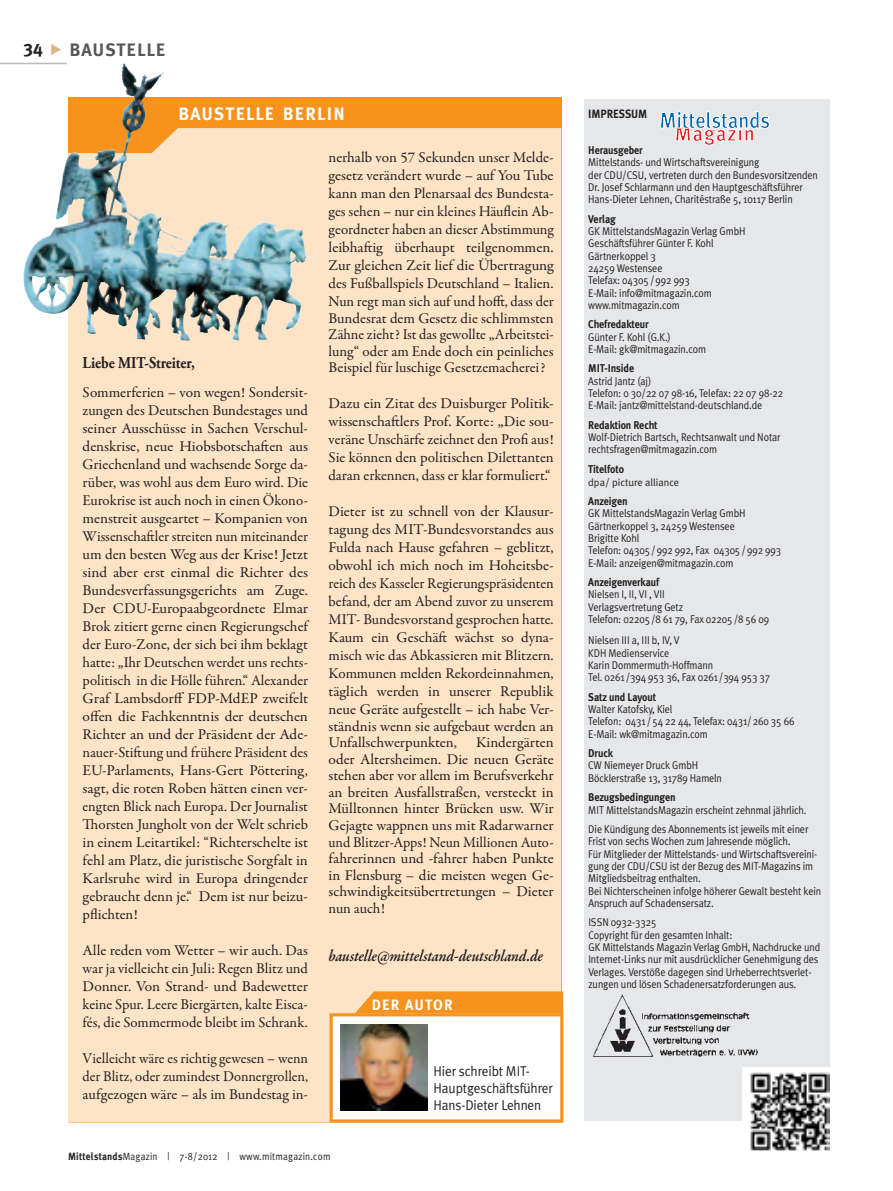
<style>
.page{position:relative;width:893px;height:1191px;background:#fff}
.page>*{position:absolute;margin:0;border:0;box-sizing:border-box;transform-origin:0 0}
.t1{font:700 18px "Meta Plus";letter-spacing:.07em;color:#fff}
.t2{font:700 18px "Meta Plus";letter-spacing:.04em;color:#57585a}
.t3{font:18px "Meta Plus Bold Caps";color:#231f20}
.t4{font:italic 600 16.5px "Garamond Premr Pro";letter-spacing:-.01em;color:#231f20;scale:.91 1}
.t5{font:700 16.5px "Adobe Garamond Pro";color:#231f20;scale:.87 1}
.t6{font:15px/18px "Garamond Premr Pro";color:#231f20;text-align:justify}
.t7{font:700 15px "Meta Plus";color:#fff;scale:.96 1}
.t8{font:14.25px/17.1px "Meta Plus Normal";letter-spacing:-.01em;color:#231f20;scale:.94 1}
.t9{font:700 12px "Meta Plus";letter-spacing:-.01em;color:#231f20;scale:.9 1}
.t10{font:11.25px/12.3px "Meta Plus Normal";letter-spacing:-.01em;color:#231f20;scale:.9 1}
.t11{font:700 11.25px "Meta Plus";letter-spacing:-.01em;color:#231f20;scale:.9 1}
.t12{font:10.5px "Meta Plus Normal";letter-spacing:.025em;color:#231f20;scale:.9 1}
.t13{font:10.5px "Meta Plus Normal";color:#231f20}
.s1{font-family:"Meta Plus";font-weight:700}
</style>
<div class="page">
<hr style="left:0;top:63px;width:67px;height:1px;background:#bcbdc0">
<div style="left:584px;top:99px;width:245px;height:1022px;background:#e6e7e9"></div>
<div style="left:68px;top:97px;width:493px;height:1025px;background:#f7931d"></div>
<div style="left:68px;top:128px;width:493px;height:994px;background:#fee4c7"></div>
<div style="left:330px;top:1013px;width:233px;height:109px;background:#fff;border:3px solid #f7931d"></div>
<svg style="left:355px;top:991px;width:208px;height:22px"></svg>
<img style="left:341px;top:1024px;width:86px;height:86px">
<img style="left:65px;top:67px;width:70px;height:102px">
<img style="left:593px;top:994px;width:165px;height:63px">
<svg style="left:660px;top:111px;width:110px;height:34px"></svg>
<div style="left:742px;top:1067px;width:96px;height:90px;background:#fff"></div>
<img style="left:750px;top:1072px;width:79px;height:79px">
<p class="t3" style="left:24px;top:40px;width:21px">34</p>
<p class="t2" style="left:70px;top:40px;width:95px">Baustelle</p>
<p class="t1" style="left:179px;top:103px;width:138px">BAUSTELLE BERLIN</p>
<p class="t5" style="left:83px;top:353px;width:130px">Liebe MIT-Streiter,</p>
<p class="t6" style="left:83px;top:383px;width:227px">Sommerferien – von wegen! Sondersit&shy;zungen des Deutschen Bundestages und seiner Ausschüsse in Sachen Verschul&shy;denskrise, neue Hiobsbotschaften aus Griechenland und wachsende Sorge da&shy;rüber, was wohl aus dem Euro wird. Die Eurokrise ist auch noch in einen Ökono&shy;menstreit ausgeartet – Kompanien von Wissenschaftler streiten nun miteinander um den besten Weg aus der Krise! Jetzt sind aber erst einmal die Richter des Bundesverfassungsgerichts am Zuge.<br>Der CDU-Europaabgeordnete Elmar Brok zitiert gerne einen Regierungschef der Euro-Zone, der sich bei ihm beklagt hatte: „Ihr Deutschen werdet uns rechts&shy;politisch in die Hölle führen.“ Alexander Graf Lambsdorff FDP-MdEP zweifelt offen die Fachkenntnis der deutschen Richter an und der Präsident der Ade&shy;nauer-Stiftung und frühere Präsident des EU-Parlaments, Hans-Gert Pöttering, sagt, die roten Roben hätten einen ver&shy;engten Blick nach Europa. Der Journalist Thorsten Jungholt von der Welt schrieb in einem Leitartikel: “Richterschelte ist fehl am Platz, die juristische Sorgfalt in Karlsruhe wird in Europa dringender gebraucht denn je.“ Dem ist nur beizu&shy;pflichten!</p>
<p class="t6" style="left:83px;top:941px;width:227px">Alle reden vom Wetter – wir auch. Das war ja vielleicht ein Juli: Regen Blitz und Donner. Von Strand- und Badewetter keine Spur. Leere Biergärten, kalte Eisca&shy;fés, die Sommermode bleibt im Schrank.</p>
<p class="t6" style="left:83px;top:1049px;width:227px">Vielleicht wäre es richtig gewesen – wenn der Blitz, oder zumindest Donnergrollen, aufgezogen wäre – als im Bundestag in-</p>
<p class="t6" style="left:329px;top:149px;width:227px">nerhalb von 57 Sekunden unser Melde&shy;gesetz verändert wurde – auf You Tube kann man den Plenarsaal des Bundesta&shy;ges sehen – nur ein kleines Häuflein Ab&shy;geordneter haben an dieser Abstimmung leibhaftig überhaupt teilgenommen.<br>Zur gleichen Zeit lief die Übertragung des Fußballspiels Deutschland – Italien.<br>Nun regt man sich auf und hofft, dass der</p>
<p class="t6" style="left:329px;top:310px;width:227px;line-height:16.5px">Bundesrat dem Gesetz die schlimmsten Zähne zieht? Ist das gewollte „Arbeitstei&shy;lung“ oder am Ende doch ein peinliches Beispiel für luschige Gesetzemacherei?</p>
<p class="t6" style="left:329px;top:395px;width:227px">Dazu ein Zitat des Duisburger Politik&shy;wissenschaftlers Prof. Korte: „Die sou&shy;veräne Unschärfe zeichnet den Profi aus!<br>Sie können den politischen Dilettanten daran erkennen, dass er klar formuliert.“</p>
<p class="t6" style="left:329px;top:503px;width:227px">Dieter ist zu schnell von der Klausur&shy;tagung des MIT-Bundesvorstandes aus Fulda nach Hause gefahren – geblitzt, obwohl ich mich noch im Hoheitsbe&shy;reich des Kasseler Regierungspräsidenten befand, der am Abend zuvor zu unserem MIT- Bundesvorstand gesprochen hatte.<br>Kaum ein Geschäft wächst so dyna&shy;misch wie das Abkassieren mit Blitzern.<br>Kommunen melden Rekordeinnahmen, täglich werden in unserer Republik neue Geräte aufgestellt – ich habe Ver-</p>
<p class="t6" style="left:329px;top:718px;width:227px;line-height:16.5px">ständnis wenn sie aufgebaut werden an<br>Unfallschwerpunkten,</p>
<p class="t6" style="left:329px;top:735px;width:227px;line-height:16.5px;text-indent:148px">Kindergärten oder Altersheimen. Die neuen Geräte stehen aber vor allem im Berufsverkehr an breiten Ausfallstraßen, versteckt in Mülltonnen hinter Brücken usw. Wir Gejagte wappnen uns mit Radarwarner und Blitzer-Apps! Neun Millionen Auto&shy;fahrerinnen und -fahrer haben Punkte in Flensburg – die meisten wegen Ge&shy;schwindigkeitsübertretungen – Dieter nun auch!</p>
<p class="t4" style="left:329px;top:946px;width:237px">baustelle@mittelstand-deutschland.de</p>
<p class="t7" style="left:372px;top:996px;width:86px">Der Autor</p>
<p class="t8" style="left:434px;top:1062px;width:128px">Hier schreibt MIT-<br>Hauptgeschäftsführer<br>Hans-Dieter Lehnen</p>
<p class="t12" style="left:68px;top:1150px;width:293px"><span class="s1">Mittelstands</span>Magazin | 7-8/2012 | www.mitmagazin.com</p>
<p class="t9" style="left:588px;top:107px;width:67px">IMPRESSUM</p>
<p class="t11" style="left:588px;top:144px;width:62px">H erausgeber</p>
<p class="t10" style="left:588px;top:156px;width:257px">Mittelstands- und Wirtschaftsvereinigung<br>der CDU/CSU, vertreten durch den Bundesvorsitzenden Dr. Josef Schlarmann und den Hauptgeschäftsführer Hans-Dieter Lehnen, Charitéstraße 5, 10117 Berlin</p>
<p class="t11" style="left:588px;top:212px;width:32px">Verlag</p>
<p class="t10" style="left:588px;top:225px;width:176px">GK MittelstandsMagazin Verlag GmbH<br>Geschäftsführer Günter F. Kohl<br>Gärtnerkoppel 3<br>24259 Westensee<br>Telefax: 04305/992 993<br>E-Mail: info@mitmagazin.com www.mitmagazin.com</p>
<p class="t11" style="left:588px;top:318px;width:69px">Chefredakteur</p>
<p class="t10" style="left:588px;top:330px;width:132px">Günter F. Kohl (G.K.)<br>E-Mail: gk@mitmagazin.com</p>
<p class="t11" style="left:588px;top:362px;width:53px">MIT-I nside</p>
<p class="t10" style="left:588px;top:374px;width:218px">Astrid Jantz (aj)<br>Telefon: 0 30/22 07 98-16, Telefax: 22 07 98-22<br>E-Mail: jantz@mittelstand-deutschland.de</p>
<p class="t11" style="left:588px;top:418px;width:79px">Redaktion Recht</p>
<p class="t10" style="left:588px;top:431px;width:215px">Wolf-Dietrich Bartsch, Rechtsanwalt und Notar rechtsfragen@mitmagazin.com</p>
<p class="t11" style="left:588px;top:462px;width:41px">Titelfoto</p>
<p class="t13" style="left:588px;top:476px;width:93px">dpa/ picture alliance</p>
<p class="t11" style="left:588px;top:495px;width:45px">Anzeigen</p>
<p class="t10" style="left:588px;top:507px;width:216px">GK MittelstandsMagazin Verlag GmbH<br>Gärtnerkoppel 3, 24259 Westensee<br>Brigitte Kohl<br>Telefon: 04305/992 992, Fax 04305/992 993<br>E-Mail: anzeigen@mitmagazin.com</p>
<p class="t11" style="left:588px;top:576px;width:80px">Anzeigenverkauf</p>
<p class="t10" style="left:588px;top:588px;width:203px">Nielsen I, II, VI , VII<br>Verlagsvertretung Getz<br>Telefon: 02205/8 61 79, Fax 02205/8 56 09</p>
<p class="t10" style="left:588px;top:634px;width:204px">Nielsen III a, III b, IV, V<br>KDH Medienservice<br>Karin Dommermuth-Hoffmann<br>Tel. 0261/394 953 36, Fax 0261/394 953 37</p>
<p class="t11" style="left:588px;top:690px;width:77px">Satz und Layout</p>
<p class="t10" style="left:588px;top:703px;width:231px">Walter Katofsky, Kiel<br>Telefon: 0431/54 22 44, Telefax: 0431/260 35 66<br>E-Mail: wk@mitmagazin.com</p>
<p class="t11" style="left:588px;top:746px;width:29px">Druck</p>
<p class="t10" style="left:588px;top:759px;width:150px">CW Niemeyer Druck GmbH<br>Böcklerstraße 13, 31789 Hameln</p>
<p class="t11" style="left:588px;top:791px;width:99px">Bezugsbedingungen</p>
<p class="t10" style="left:588px;top:799px;width:246px;line-height:19.5px">MIT MittelstandsMagazin erscheint zehnmal jährlich.<br>Die Kündigung des Abonnements ist jeweils mit einer</p>
<p class="t10" style="left:588px;top:835px;width:260px">Frist von sechs Wochen zum Jahresende möglich.<br>Für Mitglieder der Mittelstands- und Wirtschaftsvereini&shy;gung der CDU/CSU ist der Bezug des MIT-Magazins im Mitgliedsbeitrag enthalten.<br>Bei Nichterscheinen infolge höherer Gewalt besteht kein Anspruch auf Schadensersatz.</p>
<p class="t10" style="left:588px;top:916px;width:259px">ISSN 0932-3325<br>Copyright für den gesamten Inhalt:<br>GK Mittelstands Magazin Verlag GmbH, Nachdrucke und Internet-Links nur mit ausdrücklicher Genehmigung des Verlages. Verstöße dagegen sind Urheberrechtsverlet&shy;zungen und lösen Schadenersatzforderungen aus.</p>
</div>
